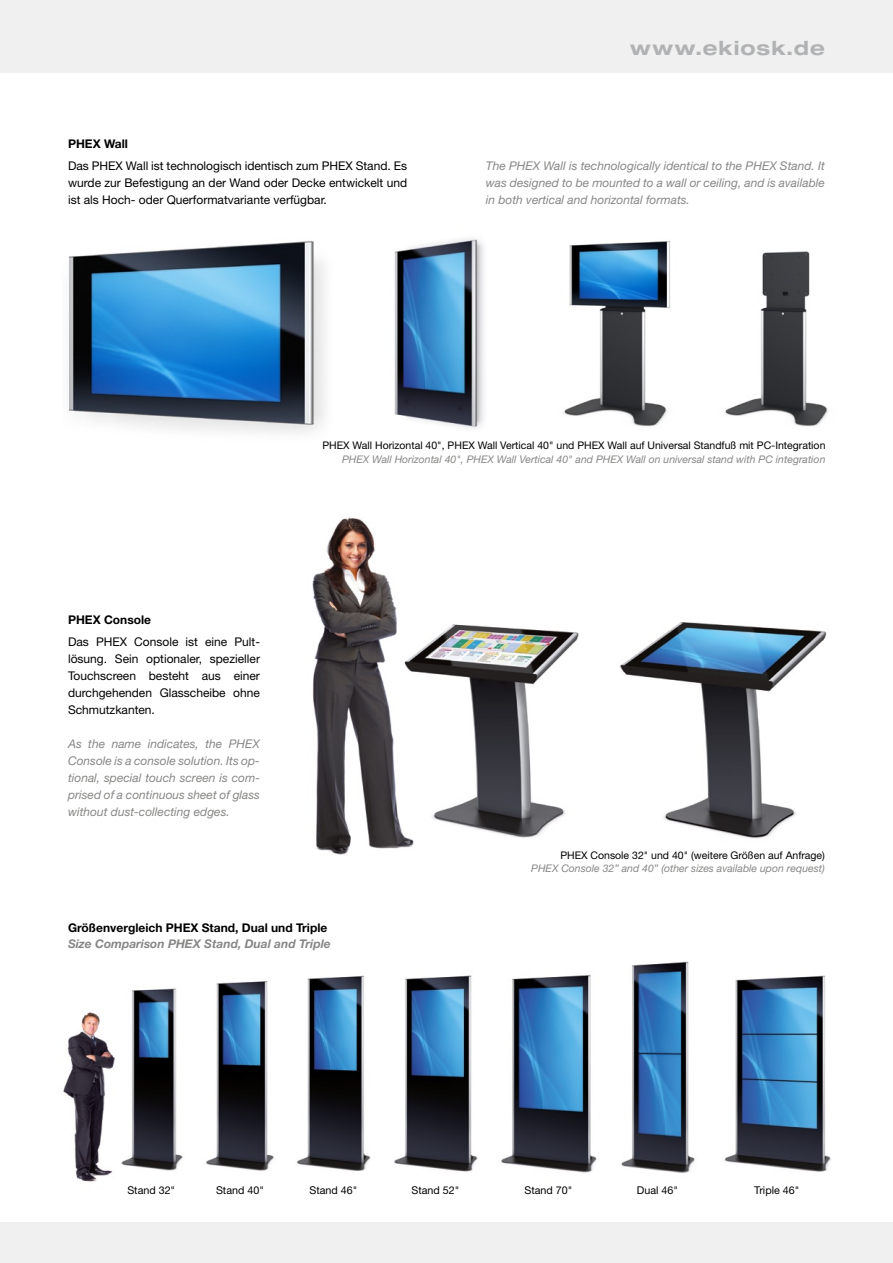
<style>
.page{position:relative;width:893px;height:1263px;background:#fff}
.page>*{position:absolute;margin:0;border:0;box-sizing:border-box;transform-origin:0 0}
.t1{font:700 expanded 19.5px "Helvetica Neue LT Std";letter-spacing:.055em;color:#b1b2b3}
.t2{font:italic 12px/17px "Helvetica Neue LT Std";color:#878786;text-align:justify}
.t3{font:12px/17px "Helvetica Neue LT Std";color:#000;text-align:justify}
.t4{font:700 12px "Helvetica Neue LT Std";color:#000}
.t5{font:italic 700 12px "Helvetica Neue LT Std";color:#878786}
.t6{font:10.65px "Helvetica Neue LT Std";color:#000}
.t7{font:italic 10.5px "Helvetica Neue LT Std";color:#878786}
.t8{font:10.5px "Helvetica Neue LT Std";color:#000}
</style>
<div class="page">
<div style="left:0;top:1222px;width:893px;height:41px;background:#f0f0f0"></div>
<div style="left:0;top:0;width:893px;height:72px;background:#f0f0f0"></div>
<img style="left:63px;top:961px;width:768px;height:221px">
<img style="left:312px;top:517px;width:267px;height:338px">
<img style="left:620px;top:622px;width:207px;height:217px">
<img style="left:563px;top:240px;width:107px;height:187px">
<img style="left:394px;top:238px;width:90px;height:190px">
<img style="left:68px;top:240px;width:257px;height:193px">
<img style="left:724px;top:251px;width:104px;height:176px">
<h1 class="t1" style="left:630px;top:36px;width:196px">www.ekiosk.de</h1>
<p class="t4" style="left:68px;top:136px;width:61px">PHEX Wall</p>
<p class="t3" style="left:68px;top:157px;width:341px">Das PHEX Wall ist technologisch identisch zum PHEX Stand. Es wurde zur Befestigung an der Wand oder Decke entwickelt und ist als Hoch- oder Querformatvariante verfügbar.</p>
<p class="t2" style="left:486px;top:157px;width:341px">The PHEX Wall is technologically identical to the PHEX Stand. It was designed to be mounted to a wall or ceiling, and is available in both vertical and horizontal formats.</p>
<p class="t4" style="left:68px;top:613px;width:85px">PHEX Console</p>
<p class="t3" style="left:68px;top:633px;width:193px">Das PHEX Console ist eine Pult&shy;lösung. Sein optionaler, spezieller Touchscreen besteht aus einer durchgehenden Glasscheibe ohne Schmutzkanten.</p>
<p class="t2" style="left:68px;top:735px;width:193px">As the name indicates, the PHEX Console is a console solution. Its op&shy;tional, special touch screen is com&shy;prised of a continuous sheet of glass without dust-collecting edges.</p>
<p class="t8" style="left:322px;top:439px;width:505px">PHEX Wall Horizontal 40", PHEX Wall Vertical 40" und PHEX Wall auf Universal Standfuß mit PC-Integration</p>
<p class="t7" style="left:342px;top:452px;width:485px">PHEX Wall Horizontal 40", PHEX Wall Vertical 40" and PHEX Wall on universal stand with PC integration</p>
<p class="t8" style="left:560px;top:849px;width:266px">PHEX Console 32" und 40" (weitere Größen auf Anfrage)</p>
<p class="t7" style="left:531px;top:861px;width:295px">PHEX Console 32” and 40” (other sizes available upon request)</p>
<p class="t4" style="left:68px;top:920px;width:261px">Größenvergleich PHEX Stand, Dual und Triple</p>
<p class="t5" style="left:68px;top:936px;width:264px">Size Comparison PHEX Stand, Dual and Triple</p>
<p class="t6" style="left:127px;top:1183px;width:49px">Stand 32"</p>
<p class="t6" style="left:216px;top:1183px;width:49px">Stand 40"</p>
<p class="t6" style="left:309px;top:1183px;width:49px">Stand 46"</p>
<p class="t6" style="left:412px;top:1183px;width:49px">Stand 52"</p>
<p class="t6" style="left:524px;top:1183px;width:49px">Stand 70"</p>
<p class="t6" style="left:637px;top:1183px;width:43px">Dual 46"</p>
<p class="t6" style="left:754px;top:1183px;width:47px">Triple 46"</p>
</div>
